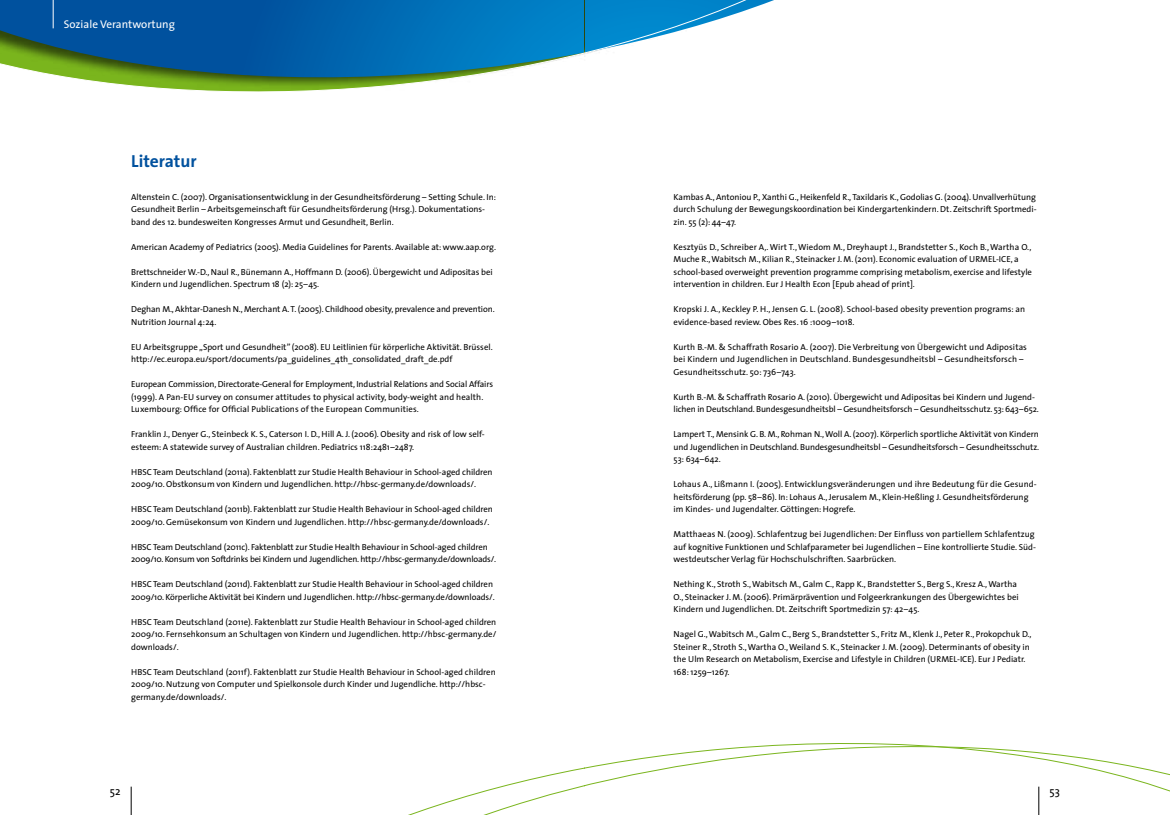
<style>
.page{position:relative;width:1170px;height:815px;background:#fff}
.page>*{position:absolute;margin:0;border:0;box-sizing:border-box;transform-origin:0 0}
.t1{font:700 17.5px "The Sans";color:#00519e}
.t2{font:11.25px "The Sans";color:#fff}
.t3{font:11.25px "The Sans";color:#000}
.t4{font:8.75px/12.5px "The Sans";color:#000}
.t5{font:8.75px/12.5px "The Sans";letter-spacing:-.02em;color:#000}
</style>
<div class="page">
<svg style="left:408px;top:767px;width:177px;height:48px"></svg>
<svg style="left:131px;top:787px;width:1px;height:28px"></svg>
<svg style="left:0;top:0;width:585px;height:92px;background:#307d9e"></svg>
<svg style="left:585px;top:743px;width:584px;height:72px"></svg>
<svg style="left:585px;top:0;width:189px;height:54px"></svg>
<svg style="left:53px;top:0;width:1px;height:28px"></svg>
<p class="t2" style="left:64px;top:15px;width:113px">Soziale Verantwortung</p>
<h1 class="t1" style="left:131px;top:146px;width:67px">Literatur</h1>
<p class="t4" style="left:131px;top:190px;width:366px">Altenstein C. (2007). Organisationsentwicklung in der Gesundheitsförderung – Setting Schule. In:<br>Gesundheit Berlin – Arbeitsgemeinschaft für Gesundheitsförderung (Hrsg.). Dokumentations&shy;band des 12. bundesweiten Kongresses Armut und Gesundheit, Berlin.</p>
<p class="t4" style="left:131px;top:240px;width:366px">American Academy of Pediatrics (2005). Media Guidelines for Parents. Available at: www.aap.org.</p>
<p class="t4" style="left:131px;top:265px;width:363px">Brettschneider W.-D., Naul R., Bünemann A., Hoffmann D. (2006). Übergewicht und Adipositas bei<br>Kindern und Jugendlichen. Spectrum 18 (2): 25–45.</p>
<p class="t4" style="left:131px;top:303px;width:365px">Deghan M., Akhtar-Danesh N., Merchant A. T. (2005). Childhood obesity, prevalence and prevention.<br>Nutrition Journal 4:24.</p>
<p class="t4" style="left:131px;top:340px;width:363px">EU Arbeitsgruppe „Sport und Gesundheit” (2008). EU Leitlinien für körperliche Aktivität. Brüssel. http://ec.europa.eu/sport/documents/pa_guidelines_4th_consolidated_draft_de.pdf</p>
<p class="t4" style="left:131px;top:378px;width:363px">European Commission, Directorate-General for Employment, Industrial Relations and Social Affairs (1999). A Pan-EU survey on consumer attitudes to physical activity, body-weight and health.<br>Luxembourg: Office for Official Publications of the European Communities.</p>
<p class="t4" style="left:131px;top:428px;width:355px">Franklin J., Denyer G., Steinbeck K. S., Caterson I. D., Hill A. J. (2006). Obesity and risk of low self&shy;esteem: A statewide survey of Australian children. Pediatrics 118:2481–2487.</p>
<p class="t4" style="left:131px;top:465px;width:363px">HBSC Team Deutschland (2011a). Faktenblatt zur Studie Health Behaviour in School-aged children<br>2009/10. Obstkonsum von Kindern und Jugendlichen. http://hbsc-germany.de/downloads/.</p>
<p class="t4" style="left:131px;top:503px;width:363px">HBSC Team Deutschland (2011b). Faktenblatt zur Studie Health Behaviour in School-aged children<br>2009/10. Gemüsekonsum von Kindern und Jugendlichen. http://hbsc-germany.de/downloads/.</p>
<p class="t5" style="left:131px;top:540px;width:366px">HBSC Team Deutschland (2011c). Faktenblatt zur Studie Health Behaviour in School-aged children<br>2009/10. Konsum von Softdrinks bei Kindern und Jugendlichen. http://hbsc-germany.de/downloads/.</p>
<p class="t4" style="left:131px;top:578px;width:365px">HBSC Team Deutschland (2011d). Faktenblatt zur Studie Health Behaviour in School-aged children<br>2009/10. Körperliche Aktivität bei Kindern und Jugendlichen. http://hbsc-germany.de/downloads/.</p>
<p class="t4" style="left:131px;top:615px;width:366px;text-align:justify">HBSC Team Deutschland (2011e). Faktenblatt zur Studie Health Behaviour in School-aged children 2009/10. Fernsehkonsum an Schultagen von Kindern und Jugendlichen. http://hbsc-germany.de/ downloads/.</p>
<p class="t4" style="left:131px;top:665px;width:366px">HBSC Team Deutschland (2011f). Faktenblatt zur Studie Health Behaviour in School-aged children<br>2009/10. Nutzung von Computer und Spielkonsole durch Kinder und Jugendliche. http://hbsc&shy;germany.de/downloads/.</p>
<p class="t4" style="left:673px;top:190px;width:364px;text-align:justify">Kambas A., Antoniou P., Xanthi G., Heikenfeld R., Taxildaris K., Godolias G. (2004). Unvallverhütung durch Schulung der Bewegungskoordination bei Kindergartenkindern. Dt. Zeitschrift Sportmedi&shy;zin. 55 (2): 44–47.</p>
<p class="t4" style="left:673px;top:240px;width:360px">Kesztyüs D., Schreiber A,. Wirt T., Wiedom M., Dreyhaupt J., Brandstetter S., Koch B., Wartha O., Muche R., Wabitsch M., Kilian R., Steinacker J. M. (2011). Economic evaluation of URMEL-ICE, a school-based overweight prevention programme comprising metabolism, exercise and lifestyle intervention in children. Eur J Health Econ [Epub ahead of print].</p>
<p class="t4" style="left:673px;top:303px;width:353px">Kropski J. A., Keckley P. H., Jensen G. L. (2008). School-based obesity prevention programs: an evidence-based review. Obes Res. 16 :1009–1018.</p>
<p class="t4" style="left:673px;top:340px;width:355px">Kurth B.-M. &amp; Schaffrath Rosario A. (2007). Die Verbreitung von Übergewicht und Adipositas bei Kindern und Jugendlichen in Deutschland. Bundesgesundheitsbl – Gesundheitsforsch –<br>Gesundheitsschutz. 50: 736–743.</p>
<p class="t4" style="left:673px;top:390px;width:366px">Kurth B.-M. &amp; Schaffrath Rosario A. (2010). Übergewicht und Adipositas bei Kindern und Jugend‑ lichen in Deutschland. Bundesgesundheitsbl – Gesundheitsforsch – Gesundheitsschutz. 53: 643–652.</p>
<p class="t4" style="left:673px;top:428px;width:367px;text-align:justify">Lampert T., Mensink G. B. M., Rohman N., Woll A. (2007). Körperlich sportliche Aktivität von Kindern und Jugendlichen in Deutschland. Bundesgesundheitsbl – Gesundheitsforsch – Gesundheitsschutz.<br>53: 634–642.</p>
<p class="t4" style="left:673px;top:478px;width:364px">Lohaus A., Lißmann I. (2005). Entwicklungsveränderungen und ihre Bedeutung für die Gesund&shy;heitsförderung (pp. 58–86). In: Lohaus A., Jerusalem M., Klein-Heßling J. Gesundheitsförderung im Kindes- und Jugendalter. Göttingen: Hogrefe.</p>
<p class="t4" style="left:673px;top:528px;width:363px;text-align:justify">Matthaeas N. (2009). Schlafentzug bei Jugendlichen: Der Einfluss von partiellem Schlafentzug auf kognitive Funktionen und Schlafparameter bei Jugendlichen – Eine kontrollierte Studie. Süd‑ westdeutscher Verlag für Hochschulschriften. Saarbrücken.</p>
<p class="t4" style="left:673px;top:578px;width:346px">Nething K., Stroth S., Wabitsch M., Galm C., Rapp K., Brandstetter S., Berg S., Kresz A., Wartha<br>O., Steinacker J. M. (2006). Primärprävention und Folgeerkrankungen des Übergewichtes bei<br>Kindern und Jugendlichen. Dt. Zeitschrift Sportmedizin 57: 42–45.</p>
<p class="t4" style="left:673px;top:628px;width:359px">Nagel G., Wabitsch M., Galm C., Berg S., Brandstetter S., Fritz M., Klenk J., Peter R., Prokopchuk D., Steiner R., Stroth S., Wartha O., Weiland S. K., Steinacker J. M. (2009). Determinants of obesity in the Ulm Research on Metabolism, Exercise and Lifestyle in Children (URMEL-ICE). Eur J Pediatr.<br>168: 1259–1267.</p>
<p class="t3" style="left:110px;top:782px;width:12px">52</p>
<p class="t3" style="left:1049px;top:782px;width:12px">53</p>
</div>
